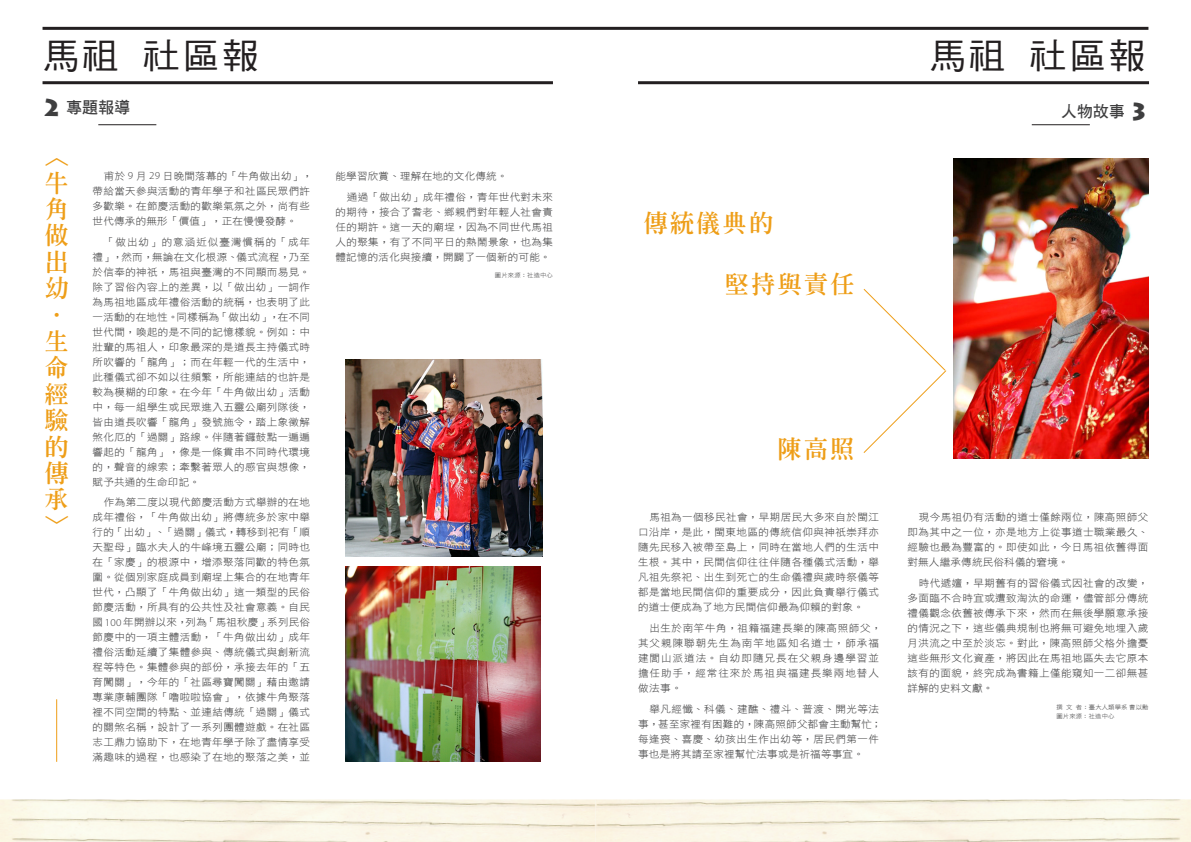
<style>
.page{position:relative;width:1191px;height:842px;background:#fff}
.page>*{position:absolute;margin:0;border:0;box-sizing:border-box;transform-origin:0 0}
.t1{font:500 36px "Hei";letter-spacing:.05em;color:#231f20;scale:1.05 1}
.段落樣式1{font:24px/26.4px "Inn Ming Extra";letter-spacing:.1em;color:#ee9e18}
.主標{font:16px "DF Hei Bd HKP BF";color:#3e3e3f}
.內文-1{font:10px/15px "DF Hei Lt HKP BF";letter-spacing:.04em;color:#3e3e3f;text-align:justify;scale:1.05 1}
.內文-1-2{font:10px/15px "DF Hei Lt HKP BF";letter-spacing:.1em;color:#3e3e3f;scale:1.05 1}
.內文-1-3{font:6px "DF Hei Lt HKP BF";letter-spacing:.025em;color:#3e3e3f;scale:1.05 1}
.s1{font-family:"Lithos Pro";font-weight:900;font-size:24px}
.s2{font-family:"Myriad Pro";font-weight:300;font-size:10.5px}
</style>
<div class="page">
<hr style="left:43px;top:27px;width:1105px;height:3px;background:#231f20">
<hr style="left:43px;top:81px;width:510px;height:3px;background:#231f20">
<hr style="left:638px;top:81px;width:511px;height:3px;background:#231f20">
<hr style="left:98px;top:124px;width:58px;height:1px;background:#231f20">
<hr style="left:1031px;top:124px;width:58px;height:1px;background:#231f20">
<img style="left:346px;top:360px;width:196px;height:196px">
<img style="left:346px;top:567px;width:195px;height:195px">
<hr style="left:56px;top:699px;width:1px;height:63px;background:#ee9e18">
<img style="left:953px;top:158px;width:195px;height:300px">
<svg style="left:863px;top:289px;width:83px;height:164px"></svg>
<p class="t1" style="left:43px;top:38px;width:208px">馬祖 社區報</p>
<p class="t1" style="left:929px;top:38px;width:209px">馬祖 社區報</p>
<p class="主標" style="left:43px;top:100px;width:89px"><span class="s1">2</span> 專題報導</p>
<p class="主標" style="left:1060px;top:104px;width:89px">人物故事 <span class="s1">3</span></p>
<p class="段落樣式1" style="left:45px;top:143px;width:25px">〈牛角做出幼．生命經驗的傳承〉</p>
<p class="內文-1" style="left:93px;top:169px;width:211px;text-align:left;text-indent:11px">甫於 <span class="s2">9</span> 月 <span class="s2">29</span> 日晚間落幕的「牛角做出幼」，帶給當天參與活動的青年學子和社區民眾們許多歡樂。在節慶活動的歡樂氣氛之外，尚有些世代傳承的無形「價值」，正在慢慢發酵。</p>
<p class="內文-1" style="left:93px;top:234px;width:209px;text-indent:11px">「做出幼」的意涵近似臺灣慣稱的「成年禮」，然而，無論在文化根源、儀式流程，乃至於信奉的神祇，馬祖與臺灣的不同顯而易見。除了習俗內容上的差異，以「做出幼」一詞作為馬祖地區成年禮俗活動的統稱，也表明了此一活動的在地性。同樣稱為「做出幼」，在不同世代間，喚起的是不同的記憶樣貌。例如：中壯輩的馬祖人，印象最深的是道長主持儀式時所吹響的「龍角」；而在年輕一代的生活中，此種儀式卻不如以往頻繁，所能連結的也許是較為模糊的印象。在今年「牛角做出幼」活動中，每一組學生或民眾進入五靈公廟列隊後，皆由道長吹響「龍角」發號施令，踏上象徵解煞化厄的「過關」路線。伴隨著鑼鼓點一遍遍響起的「龍角」，像是一條貫串不同時代環境的，聲音的線索；牽繫著眾人的感官與想像，賦予共通的生命印記。</p>
<p class="內文-1" style="left:93px;top:495px;width:208px;text-indent:11px">作為第二度以現代節慶活動方式舉辦的在地成年禮俗，「牛角做出幼」將傳統多於家中舉行的「出幼」、「過關」儀式，轉移到祀有「順天聖母」臨水夫人的牛峰境五靈公廟；同時也在「家慶」的根源中，增添聚落同歡的特色氛圍。從個別家庭成員到廟埕上集合的在地青年世代，凸顯了「牛角做出幼」這一類型的民俗節慶活動，所具有的公共性及社會意義。自民國 <span class="s2">100</span>年開辦以來，列為「馬祖秋慶」系列民俗節慶中的一項主體活動，「牛角做出幼」成年禮俗活動延續了集體參與、傳統儀式與創新流程等特色。集體參與的部份，承接去年的「五育闖關」，今年的「社區尋寶闖關」藉由邀請專業康輔團隊「嚕啦啦協會」，依據牛角聚落裡不同空間的特點、並連結傳統「過關」儀式的關煞名稱，設計了一系列團體遊戲。在社區志工鼎力協助下，在地青年學子除了盡情享受滿趣味的過程，也感染了在地的聚落之美，並</p>
<p class="內文-1" style="left:335px;top:169px;width:165px">能學習欣賞、理解在地的文化傳統。</p>
<p class="內文-1" style="left:335px;top:189px;width:208px;text-indent:11px">通過「做出幼」成年禮俗，青年世代對未來的期待，接合了耆老、鄉親們對年輕人社會責任的期許。這一天的廟埕，因為不同世代馬祖人的聚集，有了不同平日的熱鬧景象，也為集體記憶的活化與接續，開闢了一個新的可能。</p>
<p class="內文-1-3" style="left:495px;top:272px;width:57px">圖片來源：社造中心</p>
<p class="段落樣式1" style="left:643px;top:209px;width:131px">傳統儀典的</p>
<p class="段落樣式1" style="left:725px;top:271px;width:131px">堅持與責任</p>
<p class="段落樣式1" style="left:778px;top:436px;width:78px">陳高照</p>
<p class="內文-1" style="left:638px;top:510px;width:231px;text-indent:11px">馬祖為一個移民社會，早期居民大多來自於閩江口沿岸，是此，閩東地區的傳統信仰與神祇崇拜亦隨先民移入被帶至島上，同時在當地人們的生活中生根。其中，民間信仰往往伴隨各種儀式活動，舉凡祖先祭祀、出生到死亡的生命儀禮與歲時祭儀等都是當地民間信仰的重要成分，因此負責舉行儀式的道士便成為了地方民間信仰最為仰賴的對象。</p>
<p class="內文-1-2" style="left:638px;top:620px;width:233px;text-indent:11px">出生於南竿牛角，祖籍福建長樂的陳高照師父，其父親陳聯朝先生為南竿地區知名道士，師承福建閭山派道法。自幼即隨兄長在父親身邊學習並擔任助手，經常往來於馬祖與福建長樂兩地替人做法事。</p>
<p class="內文-1" style="left:638px;top:701px;width:233px;text-align:left;text-indent:11px">舉凡經懺、科儀、建醮、禮斗、普渡、開光等法事，甚至家裡有困難的，陳高照師父都會主動幫忙；每逢喪、喜慶、幼孩出生作出幼等，居民們第一件事也是將其請至家裡幫忙法事或是祈福等事宜。</p>
<p class="內文-1" style="left:907px;top:510px;width:231px;text-indent:11px">現今馬祖仍有活動的道士僅餘兩位，陳高照師父即為其中之一位，亦是地方上從事道士職業最久、經驗也最為豐富的。即使如此，今日馬祖依舊得面對無人繼承傳統民俗科儀的窘境。</p>
<p class="內文-1" style="left:907px;top:575px;width:231px;text-indent:11px">時代遞嬗，早期舊有的習俗儀式因社會的改變，多面臨不合時宜或遭致淘汰的命運，儘管部分傳統禮儀觀念依舊被傳承下來，然而在無後學願意承接的情況之下，這些儀典規制也將無可避免地埋入歲月洪流之中至於淡忘。對此，陳高照師父格外擔憂這些無形文化資產，將因此在馬祖地區失去它原本該有的面貌，終究成為書籍上僅能窺知一二卻無甚詳解的史料文獻。</p>
<p class="內文-1-3" style="left:1056px;top:704px;width:89px">撰文者：臺大人類學系曹以勳</p>
<p class="內文-1-3" style="left:1056px;top:713px;width:57px">圖片來源：社造中心</p>
</div>
